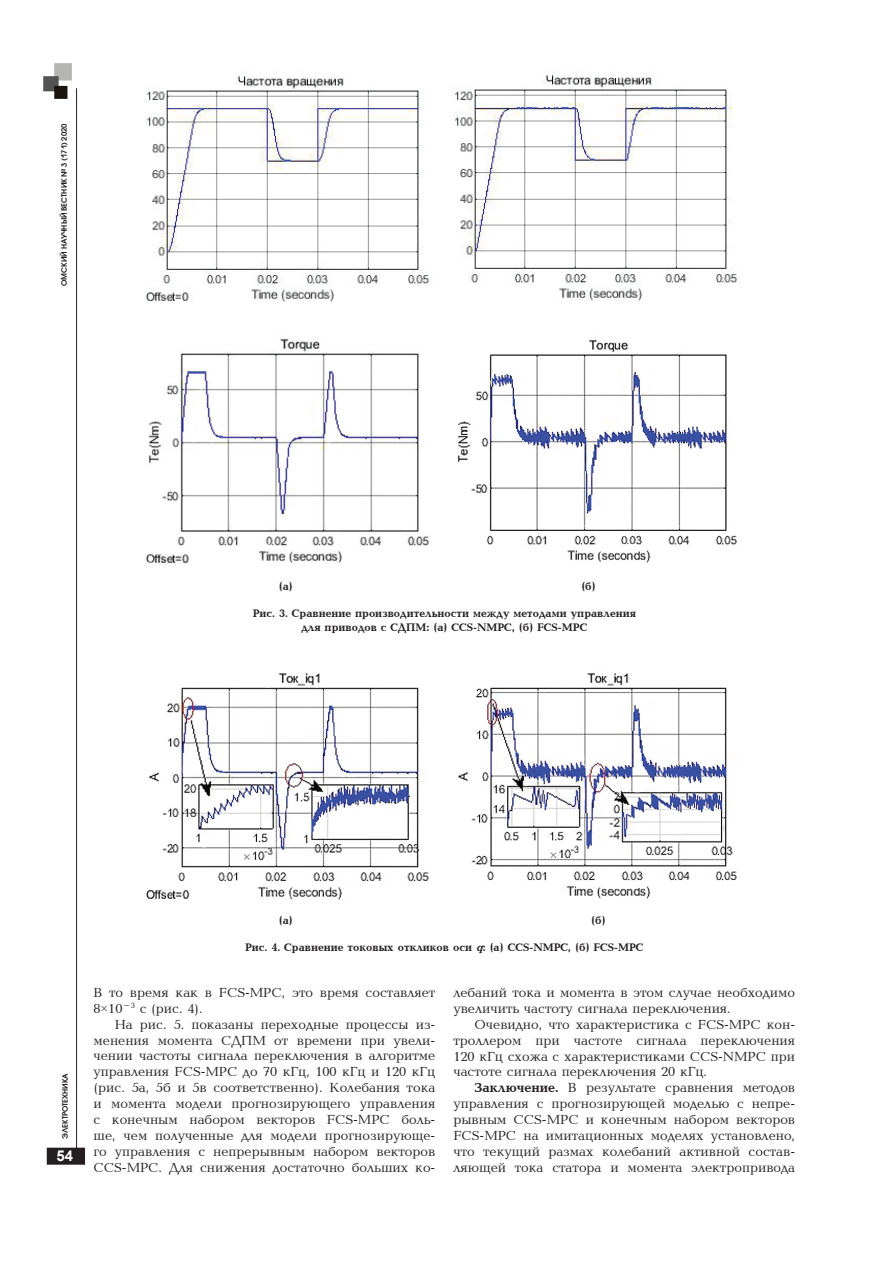
<style>
.page{position:relative;width:893px;height:1263px;background:#fff}
.page>*{position:absolute;margin:0;border:0;box-sizing:border-box;transform-origin:0 0}
.t1{font:700 15px "Arial";color:#fff}
.t2{font:13.5px/15.9px "Baltica CTT";color:#231f20;text-align:justify}
.t3{font:700 11.25px/13.5px "Baltica C";color:#231f20;text-align:center}
.t4{font:600 7.5px "Avant Garde Gothic C";color:#231f20}
.s1{font-style:italic}
.s2{font-family:"Times New Roman"}
.s3{font-family:"Baltica C";font-weight:700}
</style>
<div class="page">
<div style="left:48px;top:1148px;width:36px;height:16px;background:#231f20"></div>
<div style="left:47px;top:1148px;width:38px;height:17px;border:2px solid #231f20"></div>
<hr style="left:76px;top:88px;width:1px;height:1068px;background:#231f20">
<img style="left:43px;top:63px;width:29px;height:36px">
<img style="left:145px;top:71px;width:284px;height:231px">
<img style="left:453px;top:70px;width:284px;height:231px">
<img style="left:145px;top:338px;width:284px;height:227px">
<img style="left:458px;top:340px;width:279px;height:223px">
<img style="left:146px;top:673px;width:283px;height:227px">
<img style="left:458px;top:673px;width:279px;height:226px">
<p class="t4" style="left:60px;top:286px;width:164px;rotate:-90deg">ОМСКИЙ НАУЧНЫЙ ВЕСТНИК № 3 (171) 2020</p>
<p class="t3" style="left:279px;top:580px;width:16px">(а)</p>
<p class="t3" style="left:581px;top:580px;width:16px">(б)</p>
<p class="t3" style="left:253px;top:607px;width:385px">Рис. 3. Сравнение производительности между методами управления для приводов с СДПМ: (а) CCS-NMPC, (б) FCS-MPC</p>
<p class="t4" style="left:60px;top:1139px;width:68px;rotate:-90deg">ЭЛЕКТРОТЕХНИКА</p>
<p class="t1" style="left:57px;top:1145px;width:18px">54</p>
<p class="t3" style="left:279px;top:914px;width:16px">(а)</p>
<p class="t3" style="left:591px;top:914px;width:16px">(б)</p>
<p class="t3" style="left:245px;top:941px;width:400px">Рис. 4. Сравнение токовых откликов оси <span class="s1">q</span>: (а) CCS-NMPC, (б) FCS-MPC</p>
<p class="t2" style="left:94px;top:985px;width:343px">В то время как в FCS-MPC, это время составляет<br>8<span class="s2">×</span>10<sup>–3</sup> с (рис. 4).</p>
<p class="t2" style="left:94px;top:1017px;width:343px;text-indent:21px">На рис. 5. показаны переходные процессы из&shy;менения момента СДПМ от времени при увели&shy;чении частоты сигнала переключения в алгоритме управления FCS-MPC до 70 кГц, 100 кГц и 120 кГц (рис. 5а, 5б и 5в соответственно). Колебания тока и момента модели прогнозирующего управления с конечным набором векторов FCS-MPC боль&shy;ше, чем полученные для модели прогнозирующе&shy;го управления с непрерывным набором векторов CCS-MPC. Для снижения достаточно больших ко-</p>
<p class="t2" style="left:453px;top:985px;width:343px">лебаний тока и момента в этом случае необходимо увеличить частоту сигнала переключения.</p>
<p class="t2" style="left:453px;top:1017px;width:343px;text-indent:21px">Очевидно, что характеристика с FCS-MPC кон&shy;троллером при частоте сигнала переключения 120 кГц схожа с характеристиками CCS-NMPC при частоте сигнала переключения 20 кГц.</p>
<p class="t2" style="left:453px;top:1080px;width:343px;text-indent:21px"><span class="s3">Заключение.</span> В результате сравнения методов управления с прогнозирующей моделью с непре&shy;рывным CCS-MPC и конечным набором векторов FCS-MPC на имитационных моделях установлено, что текущий размах колебаний активной состав&shy;ляющей тока статора и момента электропривода</p>
</div>
